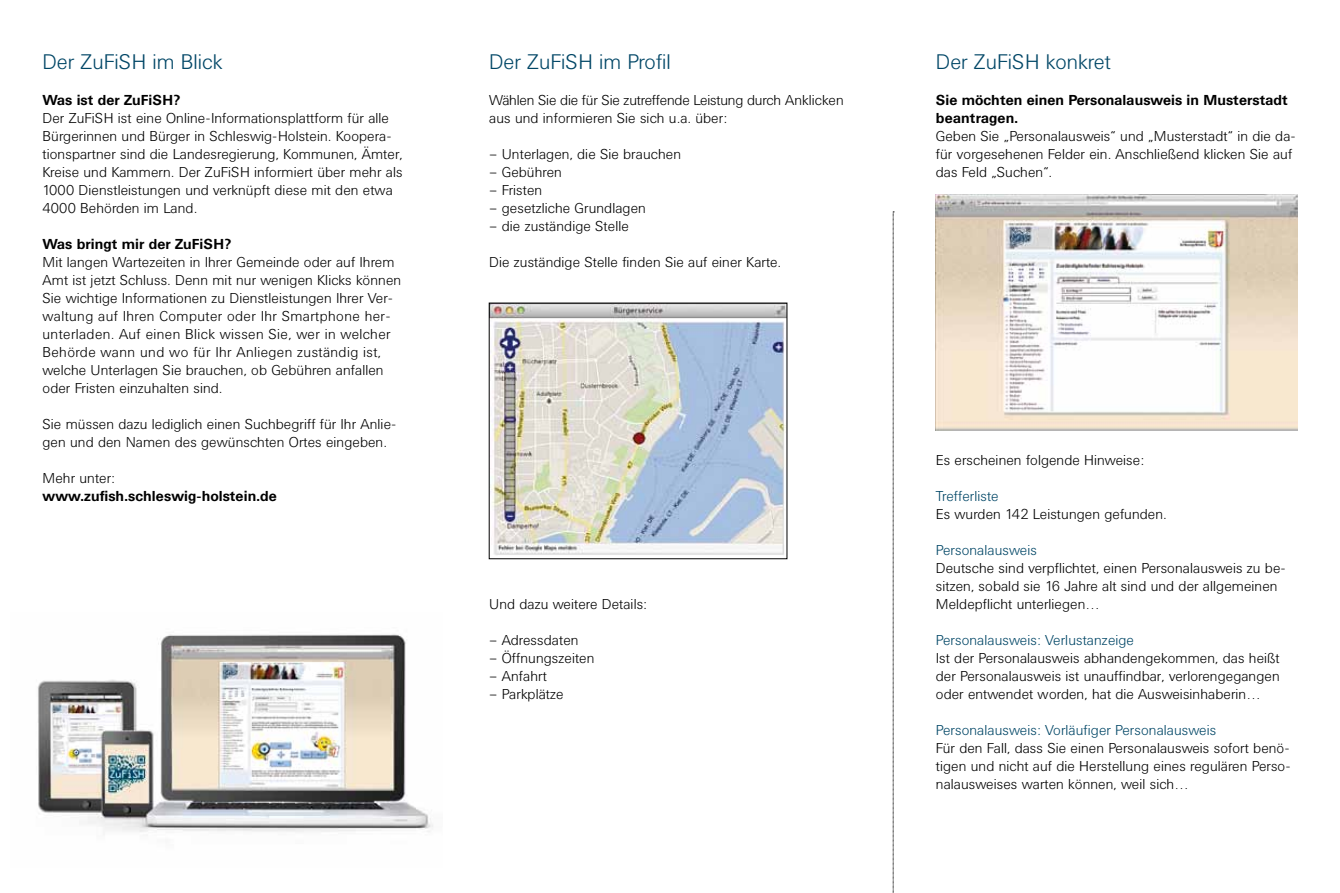
<style>
.page{position:relative;width:1340px;height:893px;background:#fff}
.page>*{position:absolute;margin:0;border:0;box-sizing:border-box;transform-origin:0 0}
.t1{font:300 21px "Univers BQ";color:#004666}
.t2{font:300 14.25px/18px "Univers BQ";letter-spacing:.005em;color:#000}
.t3{font:700 14.25px/18px "Univers BQ";letter-spacing:.005em;color:#000}
.t4{font:300 14.25px "Univers BQ";letter-spacing:.005em;color:#004666}
.t5{font:300 14.25px/18px "Univers BQ";letter-spacing:-.015em;color:#000}
</style>
<div class="page">
<img style="left:37px;top:634px;width:396px;height:198px">
<svg style="left:892px;top:212px;width:2px;height:681px"></svg>
<img style="left:935px;top:195px;width:362px;height:236px">
<img style="left:491px;top:305px;width:294px;height:250px">
<h1 class="t1" style="left:43px;top:50px;width:181px">Der ZuFiSH im Blick</h1>
<h1 class="t1" style="left:489px;top:50px;width:183px">Der ZuFiSH im Profil</h1>
<h1 class="t1" style="left:935px;top:50px;width:177px">Der ZuFiSH konkret</h1>
<p class="t5" style="left:489px;top:92px;width:356px">Wählen Sie die für Sie zutreffende Leistung durch Anklicken aus und informieren Sie sich u.a. über:</p>
<p class="t2" style="left:489px;top:146px;width:193px">– Unterlagen, die Sie brauchen</p>
<p class="t2" style="left:489px;top:164px;width:74px">– Gebühren</p>
<p class="t2" style="left:489px;top:182px;width:55px">– Fristen</p>
<p class="t2" style="left:489px;top:200px;width:158px">– gesetzliche Grundlagen</p>
<p class="t2" style="left:489px;top:218px;width:141px">– die zuständige Stelle</p>
<p class="t2" style="left:489px;top:254px;width:293px">Die zuständige Stelle finden Sie auf einer Karte.</p>
<p class="t3" style="left:935px;top:91px;width:353px">Sie möchten einen Personalausweis in Musterstadt beantragen.</p>
<p class="t2" style="left:935px;top:127px;width:361px">Geben Sie „Personalausweis“ und „Musterstadt“ in die da&shy;für vorgesehenen Felder ein. Anschließend klicken Sie auf das Feld „Suchen“.</p>
<p class="t3" style="left:43px;top:91px;width:139px">Was ist der ZuFiSH?</p>
<p class="t2" style="left:43px;top:110px;width:362px">Der ZuFiSH ist eine Online-Informationsplattform für alle Bürgerinnen und Bürger in Schleswig-Holstein. Koopera&shy;tionspartner sind die Landesregierung, Kommunen, Ämter, Kreise und Kammern. Der ZuFiSH informiert über mehr als 1000 Dienstleistungen und verknüpft diese mit den etwa 4000 Behörden im Land.</p>
<p class="t3" style="left:43px;top:235px;width:190px">Was bringt mir der ZuFiSH?</p>
<p class="t2" style="left:43px;top:254px;width:360px">Mit langen Wartezeiten in Ihrer Gemeinde oder auf Ihrem Amt ist jetzt Schluss. Denn mit nur wenigen Klicks können Sie wichtige Informationen zu Dienstleistungen Ihrer Ver&shy;waltung auf Ihren Computer oder Ihr Smartphone her&shy;unterladen. Auf einen Blick wissen Sie, wer in welcher Behörde wann und wo für Ihr Anliegen zuständig ist, welche Unterlagen Sie brauchen, ob Gebühren anfallen oder Fristen einzuhalten sind.</p>
<p class="t2" style="left:43px;top:415px;width:355px">Sie müssen dazu lediglich einen Suchbegriff für Ihr Anlie&shy;gen und den Namen des gewünschten Ortes eingeben.</p>
<p class="t2" style="left:43px;top:469px;width:74px">Mehr unter:</p>
<p class="t3" style="left:43px;top:487px;width:236px">www.zufish.schleswig-holstein.de</p>
<p class="t2" style="left:935px;top:451px;width:210px">Es erscheinen folgende Hinweise:</p>
<p class="t4" style="left:935px;top:488px;width:64px">Trefferliste</p>
<p class="t2" style="left:935px;top:505px;width:232px">Es wurden 142 Leistungen gefunden.</p>
<p class="t4" style="left:935px;top:542px;width:103px">Personalausweis</p>
<p class="t2" style="left:935px;top:559px;width:351px">Deutsche sind verpflichtet, einen Personalausweis zu be&shy;sitzen, sobald sie 16 Jahre alt sind und der allgemeinen<br>Meldepflicht unterliegen…</p>
<p class="t4" style="left:935px;top:632px;width:200px">Personalausweis: Verlustanzeige</p>
<p class="t2" style="left:935px;top:649px;width:345px;text-align:justify">Ist der Personalausweis abhandengekommen, das heißt der Personalausweis ist unauffindbar, verlorengegangen oder entwendet worden, hat die Ausweisinhaberin…</p>
<p class="t4" style="left:935px;top:722px;width:282px">Personalausweis: Vorläufiger Personalausweis</p>
<p class="t2" style="left:935px;top:739px;width:356px;text-align:justify">Für den Fall, dass Sie einen Personalausweis sofort benö&shy;tigen und nicht auf die Herstellung eines regulären Perso&shy;nalausweises warten können, weil sich…</p>
<p class="t2" style="left:489px;top:596px;width:159px">Und dazu weitere Details:</p>
<p class="t2" style="left:489px;top:631px;width:91px">– Adressdaten</p>
<p class="t2" style="left:489px;top:649px;width:107px">– Öffnungszeiten</p>
<p class="t2" style="left:489px;top:667px;width:59px">– Anfahrt</p>
<p class="t2" style="left:489px;top:685px;width:76px">– Parkplätze</p>
</div>
